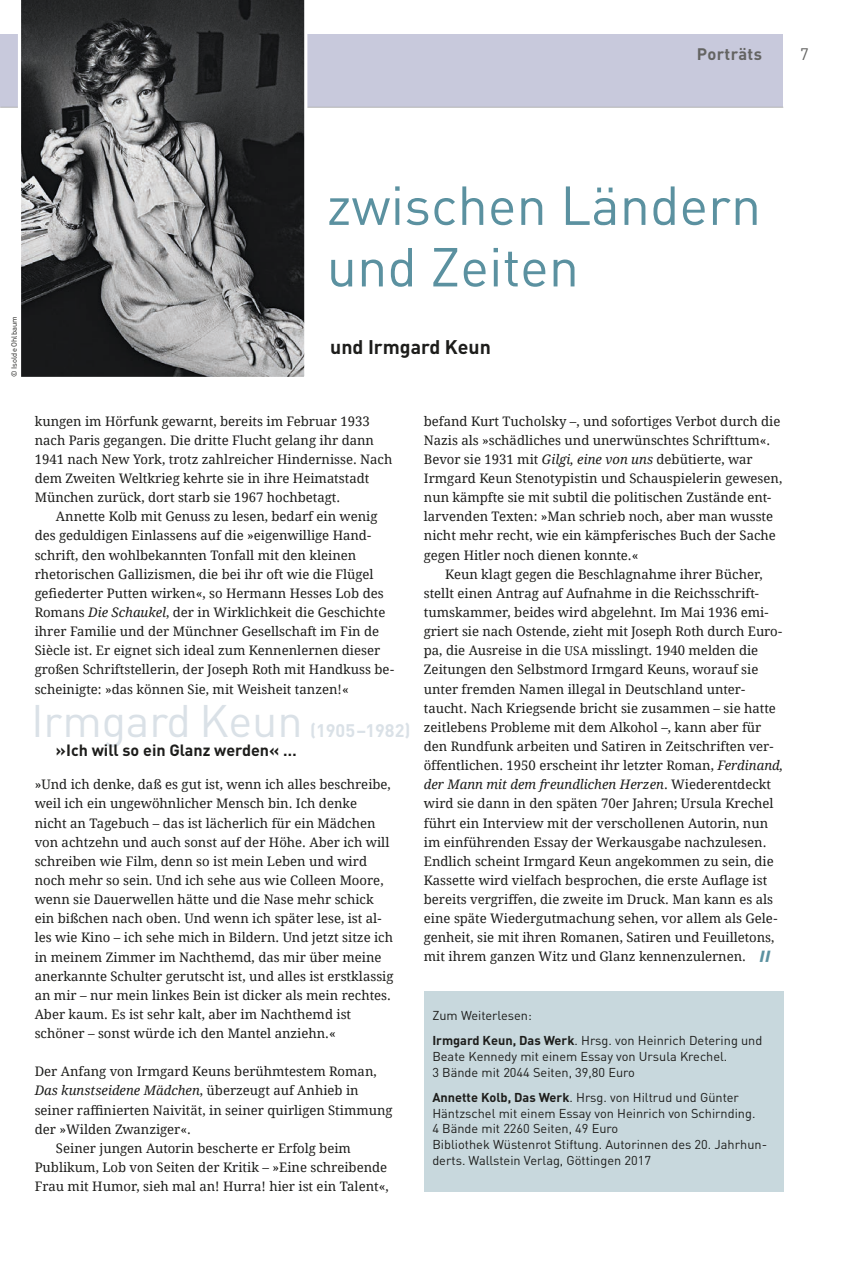
<style>
.page{position:relative;width:852px;height:1265px;background:#fff}
.page>*{position:absolute;margin:0;border:0;box-sizing:border-box;transform-origin:0 0}
.t1{font:54px/61.5px "DINOT";color:#5b91a0}
.t2{font:45px "DINOT";letter-spacing:-.005em;color:#dae1e7}
.t3{font:700 19.5px "DINOT";color:#1d1d1b}
.t4{font:700 18px "DINOT";color:#dae1e7}
.t5{font:700 16.5px "DINOT";color:#646463}
.t6{font:16.5px "DINOT";color:#646463}
.t7{font:700 16.2px "DINOT";color:#1d1d1b}
.t8{font:italic 900 15px "Frutiger BQ";color:#5b91a0}
.t9{font:13.2px/19px "Droid Serif";color:#1d1d1b}
.t10{font:italic 13.2px "Droid Serif";color:#1d1d1b}
.t11{font:12.75px/15.9px "DINOT";color:#1d1d1b}
.t12{font:7.5px "DINOT";color:#1d1d1b}
.s1{font-style:italic}
.s2{font-style:normal}
.s3{font-size:12px}
.s4{font-weight:700}
</style>
<div class="page">
<hr style="left:0;top:35px;width:1px;height:72px;background:#c8c9dc">
<div style="left:1px;top:35px;width:782px;height:72px;background:#c8c9dc"></div>
<hr style="left:1px;top:107px;width:782px;height:1px;background:#b2b2b2">
<div style="left:424px;top:991px;width:359px;height:200px;background:#c8d8dd"></div>
<svg style="left:18px;top:0;width:289px;height:377px;background:#606162"></svg>
<p class="t5" style="left:697px;top:43px;width:67px">Porträts</p>
<p class="t6" style="left:800px;top:43px;width:10px">7</p>
<p class="t12" style="left:9px;top:377px;width:62px;rotate:-90deg">© Isolde Ohlbaum</p>
<h1 class="t1" style="left:327px;top:172px;width:436px">zwischen Ländern und Zeiten</h1>
<h3 class="t3" style="left:330px;top:334px;width:162px">und Irmgard Keun</h3>
<p class="t9" style="left:35px;top:411px;width:359px">kungen im Hörfunk gewarnt, bereits im Februar 1933 nach Paris gegangen. Die dritte Flucht gelang ihr dann 1941 nach New York, trotz zahlreicher Hindernisse. Nach dem Zweiten Weltkrieg kehrte sie in ihre Heimatstadt München zurück, dort starb sie 1967 hochbetagt.</p>
<p class="t9" style="left:35px;top:507px;width:361px;text-indent:21px">Annette Kolb mit Genuss zu lesen, bedarf ein wenig des geduldigen Einlassens auf die »eigenwillige Hand&shy;schrift, den wohlbekannten Tonfall mit den kleinen rhetorischen Gallizismen, die bei ihr oft wie die Flügel gefiederter Putten wirken«, so Hermann Hesses Lob des Romans <span class="s1">Die Schaukel</span>, der in Wirklichkeit die Geschichte ihrer Familie und der Münchner Gesellschaft im Fin de Siècle ist. Er eignet sich ideal zum Kennenlernen dieser großen Schriftstellerin, der Joseph Roth mit Handkuss be&shy;scheinigte: »das können Sie, mit Weisheit tanzen!«</p>
<h2 class="t2" style="left:31px;top:690px;width:273px">Irmgard Keun</h2>
<h3 class="t4" style="left:310px;top:718px;width:102px">(1905–1982)</h3>
<p class="t7" style="left:56px;top:738px;width:242px">»Ich will so ein Glanz werden« …</p>
<p class="t9" style="left:35px;top:775px;width:360px">»Und ich denke, daß es gut ist, wenn ich alles beschreibe, weil ich ein ungewöhnlicher Mensch bin. Ich denke<br>nicht an Tagebuch – das ist lächerlich für ein Mädchen von achtzehn und auch sonst auf der Höhe. Aber ich will schreiben wie Film, denn so ist mein Leben und wird noch mehr so sein. Und ich sehe aus wie Colleen Moore, wenn sie Dauerwellen hätte und die Nase mehr schick ein bißchen nach oben. Und wenn ich später lese, ist al&shy;les wie Kino – ich sehe mich in Bildern. Und jetzt sitze ich in meinem Zimmer im Nachthemd, das mir über meine anerkannte Schulter gerutscht ist, und alles ist erstklassig an mir – nur mein linkes Bein ist dicker als mein rechtes.<br>Aber kaum. Es ist sehr kalt, aber im Nachthemd ist schöner – sonst würde ich den Mantel anziehn.«</p>
<p class="t9" style="left:35px;top:1061px;width:343px">Der Anfang von Irmgard Keuns berühmtestem Roman,</p>
<p class="t10" style="left:35px;top:1082px;width:325px">Das kunstseidene Mädchen<span class="s2">, überzeugt auf Anhieb in</span></p>
<p class="t9" style="left:35px;top:1100px;width:359px">seiner raffinierten Naivität, in seiner quirligen Stimmung</p>
<p class="t9" style="left:35px;top:1119px;width:158px">der »Wilden Zwanziger«.</p>
<p class="t9" style="left:56px;top:1138px;width:296px">Seiner jungen Autorin bescherte er Erfolg beim</p>
<p class="t9" style="left:35px;top:1157px;width:354px">Publikum, Lob von Seiten der Kritik – »Eine schreibende</p>
<p class="t9" style="left:35px;top:1176px;width:355px">Frau mit Humor, sieh mal an! Hurra! hier ist ein Talent«,</p>
<p class="t9" style="left:424px;top:411px;width:360px">befand Kurt Tucholsky –, und sofortiges Verbot durch die Nazis als »schädliches und unerwünschtes Schrifttum«.<br>Bevor sie 1931 mit <span class="s1">Gilgi, eine von uns</span> debütierte, war Irmgard Keun Stenotypistin und Schauspielerin gewesen, nun kämpfte sie mit subtil die politischen Zustände ent&shy;larvenden Texten: »Man schrieb noch, aber man wusste nicht mehr recht, wie ein kämpferisches Buch der Sache gegen Hitler noch dienen konnte.«</p>
<p class="t9" style="left:424px;top:564px;width:361px;text-indent:21px">Keun klagt gegen die Beschlagnahme ihrer Bücher, stellt einen Antrag auf Aufnahme in die Reichsschrift&shy;tumskammer, beides wird abgelehnt. Im Mai 1936 emi&shy;griert sie nach Ostende, zieht mit Joseph Roth durch Euro&shy;pa, die Ausreise in die <span class="s3">USA</span> misslingt. 1940 melden die Zeitungen den Selbstmord Irmgard Keuns, worauf sie unter fremden Namen illegal in Deutschland unter&shy;taucht. Nach Kriegsende bricht sie zusammen – sie hatte zeitlebens Probleme mit dem Alkohol –, kann aber für den Rundfunk arbeiten und Satiren in Zeitschriften ver&shy;öffentlichen. 1950 erscheint ihr letzter Roman, <span class="s1">Ferdinand, der Mann mit dem freundlichen Herzen</span>. Wiederentdeckt wird sie dann in den späten 70er Jahren; Ursula Krechel führt ein Interview mit der verschollenen Autorin, nun im einführenden Essay der Werkausgabe nachzulesen.<br>Endlich scheint Irmgard Keun angekommen zu sein, die Kassette wird vielfach besprochen, die erste Auflage ist bereits vergriffen, die zweite im Druck. Man kann es als eine späte Wiedergutmachung sehen, vor allem als Gele&shy;genheit, sie mit ihren Romanen, Satiren und Feuilletons, mit ihrem ganzen Witz und Glanz kennenzulernen.</p>
<p class="t8" style="left:760px;top:947px;width:11px">ll</p>
<p class="t11" style="left:432px;top:1002px;width:331px;line-height:24.9px">Zum Weiterlesen:<br><span class="s4">Irmgard Keun, Das Werk</span>. Hrsg. von Heinrich Detering und</p>
<p class="t11" style="left:432px;top:1047px;width:296px">Beate Kennedy mit einem Essay von Ursula Krechel.<br>3 Bände mit 2044 Seiten, 39,80 Euro</p>
<p class="t11" style="left:432px;top:1088px;width:336px"><span class="s4">Annette Kolb, Das Werk</span>. Hrsg. von Hiltrud und Günter Häntzschel mit einem Essay von Heinrich von Schirnding.<br>4 Bände mit 2260 Seiten, 49 Euro<br>Bibliothek Wüstenrot Stiftung. Autorinnen des 20. Jahrhun&shy;derts. Wallstein Verlag, Göttingen 2017</p>
</div>
